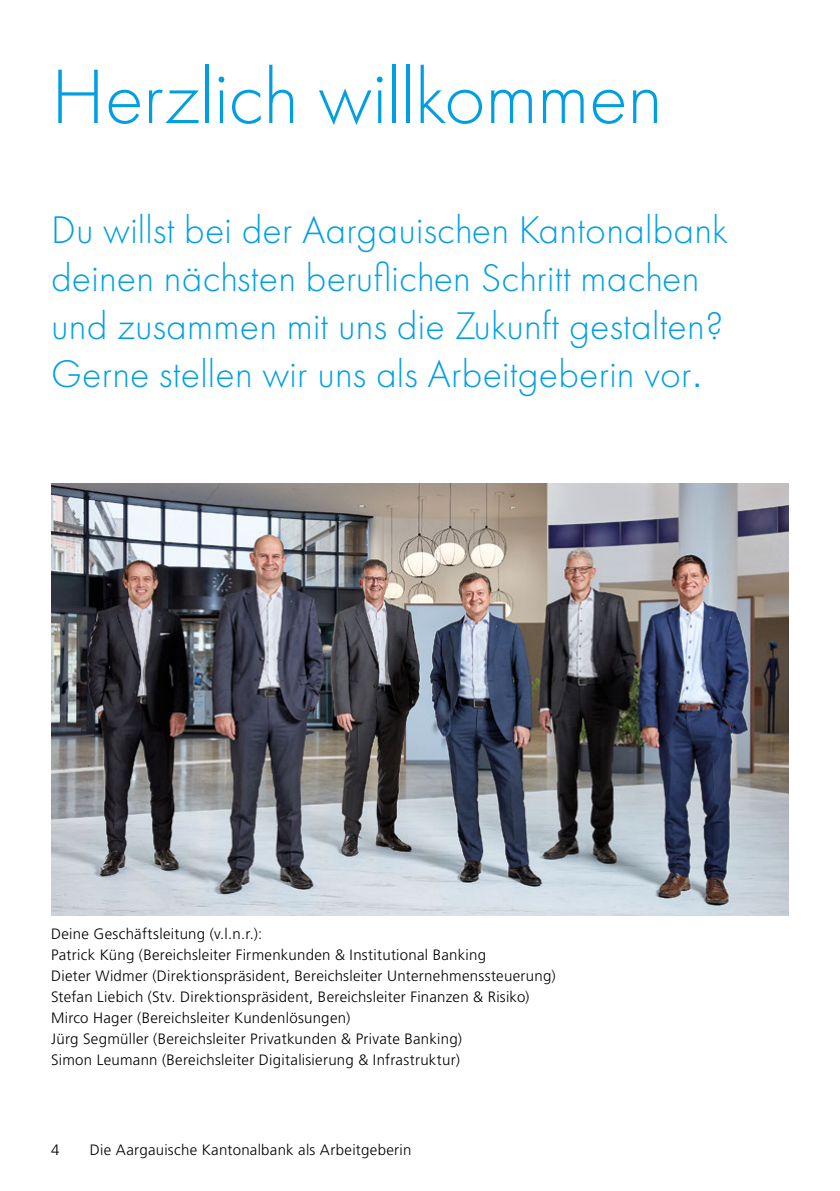
<style>
.page{position:relative;width:840px;height:1191px;background:#fff}
.page>*{position:absolute;margin:0;border:0;box-sizing:border-box;transform-origin:0 0}
.t1{font:300 80px "Futura PT";letter-spacing:-.005em;color:#009fe3}
.t2{font:300 40px/48px "Futura PT";letter-spacing:.005em;color:#009fe3}
.t3{font:15px/21px "Frutiger LT 45 Lt";letter-spacing:.02em;color:#000}
.s1{font-family:"Frutiger LT 45 Lt";font-weight:400}
</style>
<div class="page">
<img style="left:51px;top:483px;width:737px;height:432px">
<h1 class="t1" style="left:51px;top:51px;width:612px">Herzlich willkommen</h1>
<h2 class="t2" style="left:51px;top:206px;width:678px">Du willst bei der Aargauischen Kantonalbank deinen nächsten beruflichen Schritt machen und zusammen mit uns die Zukunft gestalten?<br>Gerne stellen wir uns als Arbeitgeberin vor<span class="s1">.</span></h2>
<p class="t3" style="left:51px;top:924px;width:506px">Deine Geschäftsleitung (v.l.n.r.):<br>Patrick Küng (Bereichsleiter Firmenkunden &amp; Institutional Banking<br>Dieter Widmer (Direktionspräsident, Bereichsleiter Unternehmenssteuerung)<br>Stefan Liebich (Stv. Direktionspräsident, Bereichsleiter Finanzen &amp; Risiko)<br>Mirco Hager (Bereichsleiter Kundenlösungen)<br>Jürg Segmüller (Bereichsleiter Privatkunden &amp; Private Banking)<br>Simon Leumann (Bereichsleiter Digitalisierung &amp; Infrastruktur)</p>
<p class="t3" style="left:51px;top:1139px;width:10px">4</p>
<p class="t3" style="left:90px;top:1139px;width:323px">Die Aargauische Kantonalbank als Arbeitgeberin</p>
</div>
